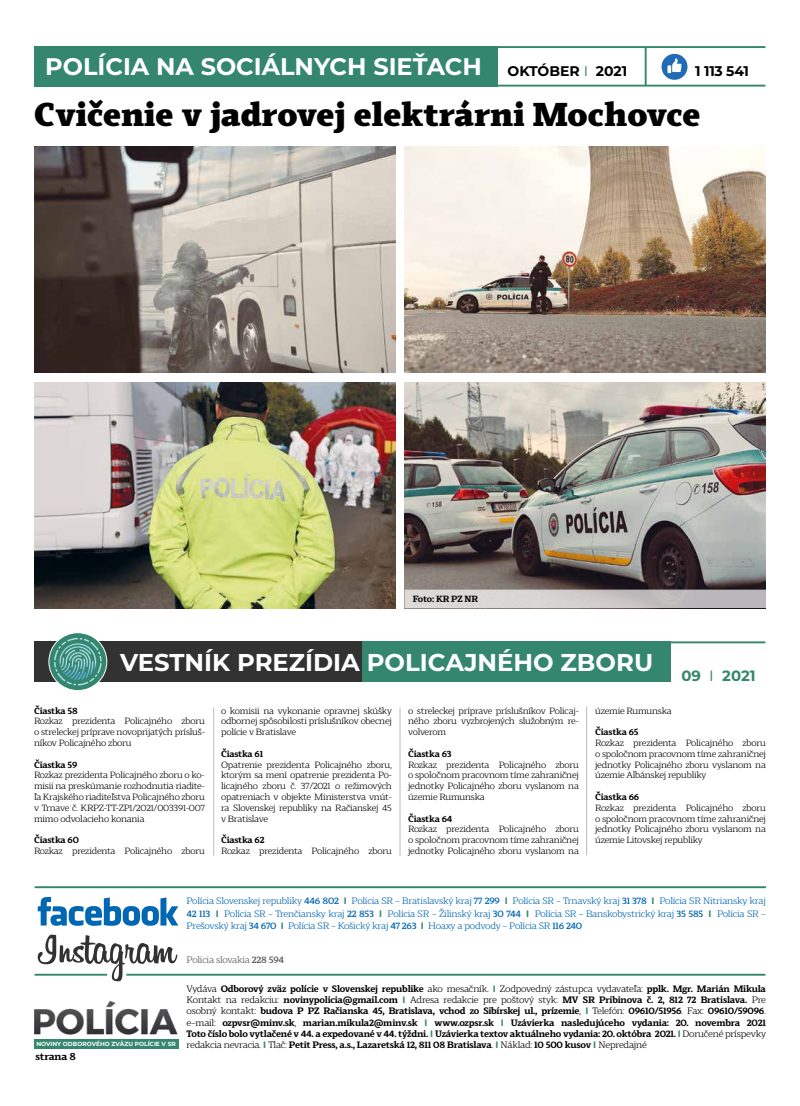
<style>
.page{position:relative;width:800px;height:1106px;background:#fff}
.page>*{position:absolute;margin:0;border:0;box-sizing:border-box;transform-origin:0 0}
.t1{font:900 33px "Scharf";color:#000}
.t2{font:700 24.3px "Montserrat";color:#fff}
.t3{font:700 24px "Montserrat";color:#fff}
.t4{font:700 14.9px "Montserrat";color:#34876d}
.t5{font:700 14px "Montserrat";letter-spacing:-.02em;color:#000}
.t6{font:700 10.2px "Scharf";letter-spacing:-.02em;color:#000}
.t7{font:700 9.3px/11.2px "Scharf";letter-spacing:-.025em;color:#000;text-align:justify}
.t8{font:9.3px/12.1px "Scharf";letter-spacing:-.025em;color:#0067b2;text-align:justify}
.t9{font:9.3px "Scharf";letter-spacing:-.025em;color:#5a5757}
.t10{font:9px/10.8px "Scharf";letter-spacing:-.025em;color:#000;text-align:justify}
.t11{font:700 9px "Scharf";letter-spacing:-.025em;color:#000}
.t12{font:700 5.9px "Montserrat";color:#fff}
.s1{font-size:14px;color:#000}
.s2{font-family:"Segoe UI";font-weight:400;font-size:14px;color:#34876d}
.s3{font-family:"Segoe UI";font-weight:400}
.s4{font-weight:500}
.s5{font-family:"Segoe UI";font-weight:700;color:#34876d}
.s6{font-weight:400}
.s7{font-family:"Segoe UI";color:#34876d}
</style>
<div class="page">
<hr style="left:35px;top:886px;width:730px;height:2px;background:#34876d">
<div style="left:34px;top:641px;width:330px;height:41px;background:#333232"></div>
<div style="left:362px;top:641px;width:308px;height:41px;background:#34876d"></div>
<svg style="left:49px;top:632px;width:58px;height:58px"></svg>
<div style="left:49px;top:632px;width:58px;height:59px;border:1px solid #fff;border-radius:50%"></div>
<img style="left:58px;top:638px;width:20px;height:11px">
<img style="left:54px;top:649px;width:4px;height:23px">
<img style="left:57px;top:673px;width:19px;height:12px">
<img style="left:78px;top:674px;width:19px;height:11px">
<img style="left:97px;top:651px;width:5px;height:22px">
<img style="left:80px;top:638px;width:18px;height:12px">
<svg style="left:59px;top:643px;width:37px;height:37px"></svg>
<img style="left:90px;top:661px;width:3px;height:14px">
<img style="left:34px;top:1000px;width:143px;height:35px">
<div style="left:114px;top:1038px;width:64px;height:10px;background:#34876d"></div>
<div style="left:34px;top:1038px;width:31px;height:10px;background:#34876d"></div>
<div style="left:63px;top:1038px;width:51px;height:10px;background:#34876d"></div>
<hr style="left:399px;top:707px;width:1px;height:149px;background:#b5bbc3">
<hr style="left:213px;top:707px;width:1px;height:148px;background:#b5bbc3">
<hr style="left:586px;top:706px;width:1px;height:149px;background:#b5bbc3">
<hr style="left:477px;top:46px;width:288px;height:2px;background:#34876d">
<hr style="left:477px;top:85px;width:288px;height:2px;background:#34876d">
<hr style="left:644px;top:48px;width:2px;height:38px;background:#34876d">
<div style="left:35px;top:46px;width:462px;height:41px;background:#34876d"></div>
<div style="left:661px;top:54px;width:26px;height:26px;background:#1f6cb4;border-radius:50%"></div>
<svg style="left:667px;top:58px;width:14px;height:15px"></svg>
<img style="left:34px;top:382px;width:361px;height:226px">
<img style="left:34px;top:146px;width:361px;height:226px">
<img style="left:404px;top:382px;width:361px;height:207px">
<img style="left:404px;top:146px;width:361px;height:226px">
<div style="left:404px;top:589px;width:362px;height:19px;background:linear-gradient(to right,#e4e1dd,#b6b2b4);border:1px solid #fff"></div>
<hr style="left:35px;top:973px;width:72px;height:2px;background:#34876d">
<hr style="left:126px;top:973px;width:639px;height:2px;background:#34876d">
<svg style="left:38px;top:897px;width:140px;height:29px"></svg>
<svg style="left:38px;top:934px;width:139px;height:47px"></svg>
<hr style="left:670px;top:641px;width:95px;height:2px;background:#34876d">
<h3 class="t3" style="left:45px;top:50px;width:583px">POLÍCIA NA SOCIÁLNYCH SIEŤACH <span class="s1">OKTÓBER</span> <span class="s2">I</span> <span class="s1">2021</span></h3>
<h3 class="t5" style="left:695px;top:61px;width:55px">1 113 541</h3>
<h1 class="t1" style="left:34px;top:86px;width:668px">Cvičenie v jadrovej elektrárni Mochovce</h1>
<p class="t11" style="left:413px;top:591px;width:67px">Foto: KR PZ NR</p>
<h2 class="t2" style="left:120px;top:645px;width:534px">VESTNÍK PREZÍDIA POLICAJNÉHO ZBORU</h2>
<h3 class="t4" style="left:681px;top:665px;width:76px">09 <span class="s3">I</span> 2021</h3>
<p class="t11" style="left:34px;top:703px;width:45px">Čiastka 58</p>
<p class="t10" style="left:34px;top:715px;width:172px">Rozkaz prezidenta Policajného zboru o streleckej príprave novoprijatých prísluš&shy;níkov Policajného zboru</p>
<p class="t11" style="left:34px;top:757px;width:45px">Čiastka 59</p>
<p class="t10" style="left:34px;top:769px;width:172px">Rozkaz prezidenta Policajného zboru o ko&shy;misii na preskúmanie rozhodnutia riadite&shy;ľa Krajského riaditeľstva Policajného zboru v Trnave č. KRPZ-TT-ZP1/2021/003391-007 mimo odvolacieho konania</p>
<p class="t11" style="left:34px;top:832px;width:46px">Čiastka 60</p>
<p class="t10" style="left:34px;top:844px;width:172px">Rozkaz prezidenta Policajného zboru</p>
<p class="t10" style="left:221px;top:704px;width:172px">o komisii na vykonanie opravnej skúšky odbornej spôsobilosti príslušníkov obecnej polície v Bratislave</p>
<p class="t11" style="left:221px;top:746px;width:44px">Čiastka 61</p>
<p class="t10" style="left:221px;top:758px;width:172px">Opatrenie prezidenta Policajného zboru, ktorým sa mení opatrenie prezidenta Po&shy;licajného zboru č. 37/2021 o režimových opatreniach v objekte Ministerstva vnút&shy;ra Slovenskej republiky na Račianskej 45 v Bratislave</p>
<p class="t11" style="left:221px;top:832px;width:45px">Čiastka 62</p>
<p class="t10" style="left:221px;top:844px;width:172px">Rozkaz prezidenta Policajného zboru</p>
<p class="t10" style="left:408px;top:704px;width:172px">o streleckej príprave príslušníkov Policaj&shy;ného zboru vyzbrojených služobným re&shy;volverom</p>
<p class="t11" style="left:408px;top:746px;width:45px">Čiastka 63</p>
<p class="t10" style="left:408px;top:758px;width:172px">Rozkaz prezidenta Policajného zboru o spoločnom pracovnom tíme zahraničnej jednotky Policajného zboru vyslanom na územie Rumunska</p>
<p class="t11" style="left:408px;top:811px;width:46px">Čiastka 64</p>
<p class="t10" style="left:408px;top:823px;width:172px">Rozkaz prezidenta Policajného zboru o spoločnom pracovnom tíme zahraničnej jednotky Policajného zboru vyslanom na</p>
<p class="t10" style="left:595px;top:704px;width:78px">územie Rumunska</p>
<p class="t11" style="left:595px;top:724px;width:45px">Čiastka 65</p>
<p class="t10" style="left:595px;top:736px;width:172px">Rozkaz prezidenta Policajného zboru o spoločnom pracovnom tíme zahraničnej jednotky Policajného zboru vyslanom na územie Albánskej republiky</p>
<p class="t11" style="left:595px;top:789px;width:45px">Čiastka 66</p>
<p class="t10" style="left:595px;top:801px;width:172px">Rozkaz prezidenta Policajného zboru o spoločnom pracovnom tíme zahraničnej jednotky Policajného zboru vyslanom na územie Litovskej republiky</p>
<p class="t8" style="left:186px;top:894px;width:580px">Polícia Slovenskej republiky <span class="s4">446 802</span> <span class="s5">I</span> Polícia SR – Bratislavský kraj <span class="s4">77 299</span> <span class="s5">I</span> Polícia SR – Trnavský kraj <span class="s4">31 378</span> <span class="s5">I</span> Polícia SR Nitriansky kraj <span class="s4">42 113</span> <span class="s5">I</span> Polícia SR – Trenčiansky kraj <span class="s4">22 853</span> <span class="s5">I</span> Polícia SR – Žilinský kraj <span class="s4">30 744</span> <span class="s5">I</span> Polícia SR – Banskobystrický kraj <span class="s4">35 585</span> <span class="s5">I</span> Polícia SR – Prešovský kraj <span class="s4">34 670</span> <span class="s5">I</span> Polícia SR – Košický kraj <span class="s4">47 263</span> <span class="s5">I</span> Hoaxy a podvody – Polícia SR <span class="s4">116 240</span></p>
<p class="t12" style="left:36px;top:1039px;width:141px">NOVINY ODBOROVÉHO ZVÄZU POLÍCIE V SR</p>
<p class="t6" style="left:36px;top:1047px;width:42px">strana 8</p>
<p class="t9" style="left:186px;top:952px;width:99px">Policia slovakia <span class="s4">228 594</span></p>
<p class="t7" style="left:186px;top:982px;width:580px"><span class="s6">Vydáva</span> Odborový zväz polície v Slovenskej republike <span class="s6">ako mesačník.</span> <span class="s7">I</span> <span class="s6">Zodpovedný zástupca vydavateľa:</span> pplk. Mgr. Marián Mikula <span class="s6">Kontakt na redakciu:</span> novinypolicia@gmail.com <span class="s7">I</span> <span class="s6">Adresa redakcie pre poštový styk:</span> MV SR Pribinova č. 2, 812 72 Bratislava. <span class="s6">Pre osobný kontakt:</span> budova P PZ Račianska 45, Bratislava, vchod zo Sibírskej ul., prízemie<span class="s6">,</span> <span class="s7">I</span> <span class="s6">Telefón:</span> 09610/51956<span class="s6">. Fax:</span> 09610/59096<span class="s6">. e–mail:</span> ozpvsr@minv.sk<span class="s6">,</span> marian.mikula2@minv.sk <span class="s7">I</span> www.ozpsr.sk <span class="s7">I</span> Uzávierka nasledujúceho vydania: 20. novembra 2021<br>Toto číslo bolo vytlačené v 44. a expedované v 44. týždni. <span class="s7">I</span> Uzávierka textov aktuálneho vydania: 20. októbra 2021. <span class="s7">I</span> <span class="s6">Doručené príspevky redakcia nevracia.</span> <span class="s7">I</span> <span class="s6">Tlač:</span> Petit Press, a.s., Lazaretská 12, 811 08 Bratislava<span class="s6">.</span> <span class="s7">I</span> <span class="s6">Náklad:</span> 10 500 kusov <span class="s7">I</span> <span class="s6">Nepredajné</span></p>
</div>
